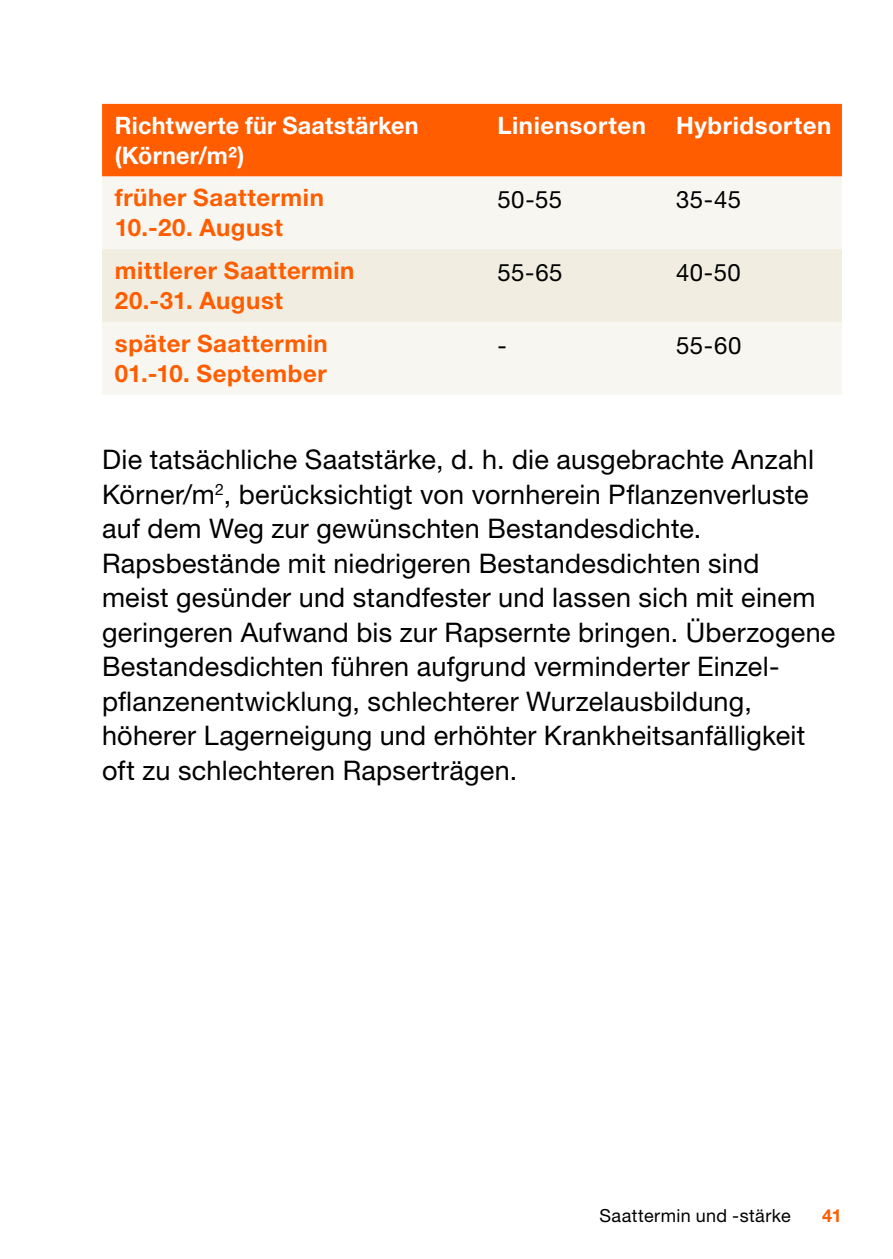
<style>
.page{position:relative;width:893px;height:1259px;background:#fff}
.page>*{position:absolute;margin:0;border:0;box-sizing:border-box;transform-origin:0 0}
.t1{font:27px/34.5px "Helvetica Neue LT Std";letter-spacing:.01em;color:#000}
.t2{font:700 24px/30px "Helvetica Neue LT Std";letter-spacing:.025em;color:#ff5d00}
.t3{font:700 24px/30px "Helvetica Neue LT Std";letter-spacing:.02em;color:#fff}
.t4{font:24px "Helvetica Neue";letter-spacing:.015em;color:#000}
.t5{font:18px "Helvetica Neue LT Std";letter-spacing:.025em;color:#000}
.t6{font:700 18px "Helvetica Neue LT Std";color:#ff5d00}
</style>
<div class="page">
<div style="left:102px;top:104px;width:740px;height:72px;background:#ff5d00"></div>
<div style="left:102px;top:176px;width:740px;height:218px;background:#f8f6f0"></div>
<div style="left:102px;top:249px;width:740px;height:73px;background:#f1eee1"></div>
<p class="t3" style="left:115px;top:110px;width:305px">Richtwerte für Saatstärken (Körner/m²)</p>
<p class="t3" style="left:497px;top:110px;width:150px">Liniensorten</p>
<p class="t3" style="left:676px;top:110px;width:157px">Hybridsorten</p>
<p class="t2" style="left:115px;top:182px;width:211px">früher Saattermin<br>10.-20. August</p>
<p class="t4" style="left:497px;top:185px;width:66px">50-55</p>
<p class="t4" style="left:676px;top:185px;width:66px">35-45</p>
<p class="t2" style="left:115px;top:255px;width:241px">mittlerer Saattermin<br>20.-31. August</p>
<p class="t4" style="left:497px;top:258px;width:67px">55-65</p>
<p class="t4" style="left:676px;top:258px;width:66px">40-50</p>
<p class="t2" style="left:115px;top:328px;width:214px">später Saattermin<br>01.-10. September</p>
<p class="t4" style="left:497px;top:331px;width:11px">-</p>
<p class="t4" style="left:676px;top:331px;width:67px">55-60</p>
<p class="t1" style="left:102px;top:442px;width:735px">Die tatsächliche Saatstärke, d. h. die ausgebrachte Anzahl Körner/m<sup>2</sup>, berücksichtigt von vornherein Pflanzenverluste auf dem Weg zur gewünschten Bestandesdichte.<br>Rapsbestände mit niedrigeren Bestandesdichten sind<br>meist gesünder und standfester und lassen sich mit einem geringeren Aufwand bis zur Rapsernte bringen. Überzogene Bestandesdichten führen aufgrund verminderter Einzel&shy;pflanzenentwicklung, schlechterer Wurzelausbildung, höherer Lagerneigung und erhöhter Krankheitsanfälligkeit oft zu schlechteren Rapserträgen.</p>
<p class="t5" style="left:599px;top:1204px;width:193px">Saattermin und -stärke</p>
<p class="t6" style="left:822px;top:1204px;width:21px">41</p>
</div>
